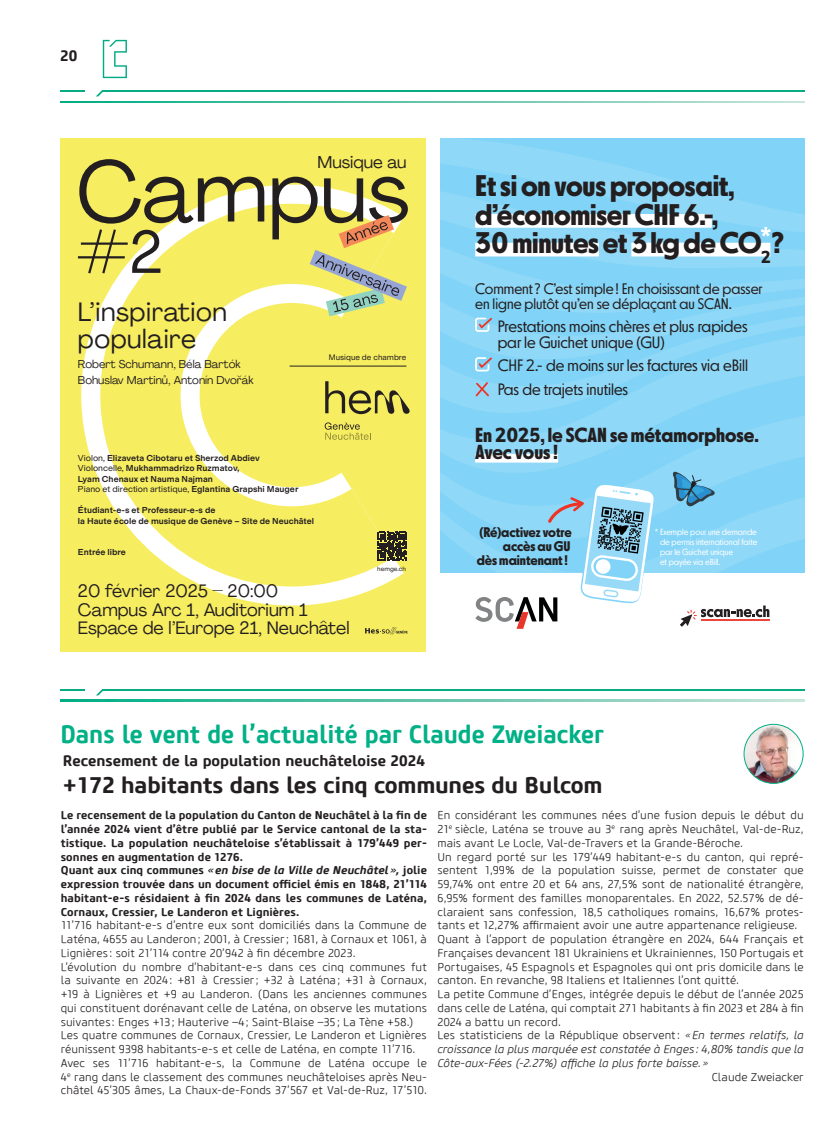
<style>
.page{position:relative;width:833px;height:1134px;background:#fff}
.page>*{position:absolute;margin:0;border:0;box-sizing:border-box;transform-origin:0 0}
.t1{font:85.38px "Agrandir";color:#231f20}
.t2{font:59.12px "Agrandir";color:#231f20}
.t3{font:700 29.38px/28.8px "NEXT Poster";letter-spacing:-.01em;color:#231f20}
.t4{font:26.25px/27.1px "Agrandir";letter-spacing:.02em;color:#231f20}
.t5{font:700 25px "Core Sans M65";color:#00b086;scale:.93 1}
.t6{font:700 22.5px "Core Sans M65";letter-spacing:-.01em;color:#231f20}
.t7{font:700 20px/17.5px "NEXT Poster";color:#231f20}
.t8{font:17.75px/18.6px "Agrandir";color:#231f20}
.t9{font:17px "Agrandir";color:#231f20}
.t10{font:300 16.25px/16.2px "NEXT Poster";color:#231f20}
.t11{font:300 15px/15px "NEXT Poster";color:#231f20}
.t12{font:700 15px "Core Sans M65";color:#231f20}
.t13{font:700 13.75px/13.8px "NEXT Poster";color:#231f20;text-align:right}
.t14{font:300 11.25px/13.8px "Core Sans M35";letter-spacing:.005em;color:#231f20}
.t15{font:700 11.25px/13.8px "Core Sans M65";letter-spacing:.005em;color:#231f20}
.t16{font:11.25px/16.4px "Agrandir";color:#231f20}
.t17{font:500 8.75px/10.5px "Modern Gothic";color:#231f20}
.t18{font:300 8.75px/10px "NEXT Poster";color:#fff}
.t19{font:8.75px "Modern Gothic Regular Legacy";color:#231f20}
.t20{font:8.12px "Modern Gothic Regular Legacy";color:#231f20}
.t21{font:6.38px "Modern Gothic Regular Legacy";color:#231f20}
.s1{font-family:"Modern Gothic Regular Legacy";font-weight:400}
.s2{font-family:"Modern Gothic";font-weight:500}
.s3{font-style:italic}
</style>
<div class="page">
<svg style="left:103px;top:40px;width:24px;height:38px"></svg>
<svg style="left:60px;top:700px;width:744px;height:2px"></svg>
<hr style="left:102px;top:689px;width:702px;height:2px;background:#06ac84">
<hr style="left:60px;top:689px;width:25px;height:2px;background:#06ac84">
<svg style="left:96px;top:689px;width:7px;height:6px"></svg>
<img style="left:744px;top:724px;width:59px;height:59px;border-radius:30px">
<div style="left:743px;top:724px;width:60px;height:60px;border:1px solid #00b086;border-radius:50%"></div>
<div style="left:60px;top:138px;width:365px;height:514px;background:#f7ed61"></div>
<svg style="left:60px;top:164px;width:365px;height:463px;background:#f8ef79"></svg>
<svg style="left:310px;top:215px;width:97px;height:101px;background:#d8d07d"></svg>
<svg style="left:378px;top:532px;width:28px;height:28px"></svg>
<svg style="left:365px;top:627px;width:42px;height:7px"></svg>
<hr style="left:289px;top:366px;width:117px;height:1px;background:#231f20">
<svg style="left:325px;top:381px;width:84px;height:33px;background:#beb64f"></svg>
<svg style="left:325px;top:422px;width:46px;height:18px"></svg>
<svg style="left:440px;top:495px;width:364px;height:71px;background:#88d6f7"></svg>
<svg style="left:440px;top:414px;width:364px;height:81px;background:#88d6f7"></svg>
<svg style="left:440px;top:340px;width:364px;height:74px;background:#89d6f7"></svg>
<svg style="left:440px;top:284px;width:364px;height:56px;background:#88d6f7"></svg>
<svg style="left:440px;top:138px;width:364px;height:146px;background:#85d5f7"></svg>
<svg style="left:680px;top:605px;width:89px;height:22px"></svg>
<svg style="left:672px;top:471px;width:43px;height:36px;background:#5da4c8"></svg>
<div style="left:475px;top:454px;width:83px;height:9px;background:#fff"></div>
<svg style="left:474px;top:316px;width:19px;height:17px"></svg>
<svg style="left:474px;top:356px;width:19px;height:16px"></svg>
<svg style="left:474px;top:381px;width:16px;height:17px"></svg>
<svg style="left:440px;top:173px;width:364px;height:98px"></svg>
<svg style="left:475px;top:463px;width:179px;height:166px"></svg>
<svg style="left:60px;top:101px;width:744px;height:2px"></svg>
<hr style="left:102px;top:90px;width:702px;height:2px;background:#06ac84">
<hr style="left:60px;top:90px;width:25px;height:2px;background:#06ac84">
<svg style="left:96px;top:90px;width:7px;height:6px"></svg>
<h3 class="t12" style="left:60px;top:46px;width:19px">20</h3>
<h3 class="t9" style="left:317px;top:151px;width:90px">Musique au</h3>
<h1 class="t1" style="left:76px;top:139px;width:335px">Campus</h1>
<h2 class="t2" style="left:76px;top:216px;width:88px">#2</h2>
<h3 class="t4" style="left:78px;top:298px;width:150px">L’inspiration populaire</h3>
<p class="t16" style="left:78px;top:355px;width:177px">Robert Schumann, Béla Bartók<br>Bohuslav Martinů, Antonín Dvořák</p>
<p class="t20" style="left:329px;top:352px;width:79px">Musique de chambre</p>
<p class="t17" style="left:78px;top:452px;width:183px"><span class="s1">Violon,</span> Elizaveta Cibotaru et Sherzod Abdiev<br><span class="s1">Violoncelle,</span> Mukhammadrizo Ruzmatov,<br>Lyam Chenaux et Nauma Najman</p>
<p class="t19" style="left:78px;top:484px;width:222px">Piano et direction artistique, <span class="s2">Eglantina Grapshi Mauger</span></p>
<p class="t17" style="left:78px;top:505px;width:238px">Étudiant-e-s et Professeur-e-s de<br>la Haute école de musique de Genève – Site de Neuchâtel</p>
<p class="t17" style="left:78px;top:547px;width:49px">Entrée libre</p>
<p class="t21" style="left:377px;top:565px;width:30px">hemge.ch</p>
<h3 class="t8" style="left:78px;top:581px;width:273px">20 février 2025 – 20:00<br>Campus Arc 1, Auditorium 1<br>Espace de l’Europe 21, Neuchâtel</h3>
<h3 class="t3" style="left:475px;top:172px;width:310px">Et si on vous proposait, d’économiser CHF 6.-,<br>30 minutes et 3 kg de CO<sub>2</sub> ?</h3>
<h3 class="t11" style="left:475px;top:281px;width:289px">Comment ? C’est simple ! En choisissant de passer en ligne plutôt qu’en se déplaçant au SCAN.</h3>
<h3 class="t10" style="left:497px;top:318px;width:251px">Prestations moins chères et plus rapides par le Guichet unique (GU)</h3>
<h3 class="t10" style="left:497px;top:354px;width:252px;line-height:23.4px">CHF 2.- de moins sur les factures via eBill<br>Pas de trajets inutiles</h3>
<h3 class="t7" style="left:475px;top:426px;width:285px">En 2025, le SCAN se métamorphose.<br>Avec vous !</h3>
<p class="t13" style="left:477px;top:526px;width:96px">(Ré)activez votre accès au GU<br>dès maintenant !</p>
<p class="t18" style="left:660px;top:527px;width:99px;text-indent:-5px">* Exemple pour une demande de permis international faite par le Guichet unique<br>et payée via eBill.</p>
<h3 class="t5" style="left:60px;top:718px;width:586px">Dans le vent de l’actualité par Claude Zweiacker</h3>
<h3 class="t12" style="left:63px;top:752px;width:363px">Recensement de la population neuchâteloise 2024</h3>
<h3 class="t6" style="left:63px;top:771px;width:541px">+172 habitants dans les cinq communes du Bulcom</h3>
<p class="t15" style="left:61px;top:809px;width:368px">Le recensement de la population du Canton de Neuchâtel à la fin de l’année 2024 vient d’être publié par le Service cantonal de la sta&shy;tistique. La population neuchâteloise s’établissait à 179’449 per&shy;sonnes en augmentation de 1276.<br>Quant aux cinq communes <span class="s3">«en bise de la Ville de Neuchâtel»,</span> jolie expression trouvée dans un document officiel émis en 1848, 21’114 habitant-e-s résidaient à fin 2024 dans les communes de Laténa, Cornaux, Cressier, Le Landeron et Lignières.</p>
<p class="t14" style="left:61px;top:919px;width:368px">11’716 habitant-e-s d’entre eux sont domiciliés dans la Commune de Laténa, 4655 au Landeron; 2001, à Cressier; 1681, à Cornaux et 1061, à Lignières : soit 21’114 contre 20’942 à fin décembre 2023.<br>L’évolution du nombre d’habitant-e-s dans ces cinq communes fut la suivante en 2024 : +81 à Cressier ; +32 à Laténa ; +31 à Cornaux, +19 à Lignières et +9 au Landeron. (Dans les anciennes communes qui constituent dorénavant celle de Laténa, on observe les mutations suivantes : Enges +13 ; Hauterive –4 ; Saint-Blaise –35 ; La Tène +58.)<br>Les quatre communes de Cornaux, Cressier, Le Landeron et Lignières réunissent 9398 habitants-e-s et celle de Laténa, en compte 11’716.<br>Avec ses 11’716 habitant-e-s, la Commune de Laténa occupe le 4<sup>e</sup> rang dans le classement des communes neuchâteloises après Neu&shy;châtel 45’305 âmes, La Chaux-de-Fonds 37’567 et Val-de-Ruz, 17’510.</p>
<p class="t14" style="left:437px;top:809px;width:368px">En considérant les communes nées d’une fusion depuis le début du 21<sup>e</sup> siècle, Laténa se trouve au 3<sup>e</sup> rang après Neuchâtel, Val-de-Ruz, mais avant Le Locle, Val-de-Travers et la Grande-Béroche.<br>Un regard porté sur les 179’449 habitant-e-s du canton, qui repré&shy;sentent 1,99% de la population suisse, permet de constater que 59,74% ont entre 20 et 64 ans, 27,5% sont de nationalité étrangère, 6,95% forment des familles monoparentales. En 2022, 52.57% de dé&shy;claraient sans confession, 18,5 catholiques romains, 16,67% protes&shy;tants et 12,27% affirmaient avoir une autre appartenance religieuse.<br>Quant à l’apport de population étrangère en 2024, 644 Français et Françaises devancent 181 Ukrainiens et Ukrainiennes, 150 Portugais et Portugaises, 45 Espagnols et Espagnoles qui ont pris domicile dans le canton. En revanche, 98 Italiens et Italiennes l’ont quitté.<br>La petite Commune d’Enges, intégrée depuis le début de l’année 2025 dans celle de Laténa, qui comptait 271 habitants à fin 2023 et 284 à fin 2024 a battu un record.<br>Les statisticiens de la République observent : <span class="s3">«En termes relatifs, la croissance la plus marquée est constatée à Enges : 4,80% tandis que la Côte-aux-Fées (-2.27%) affiche la plus forte baisse.»</span></p>
<p class="t14" style="left:711px;top:1070px;width:94px">Claude Zweiacker</p>
</div>
